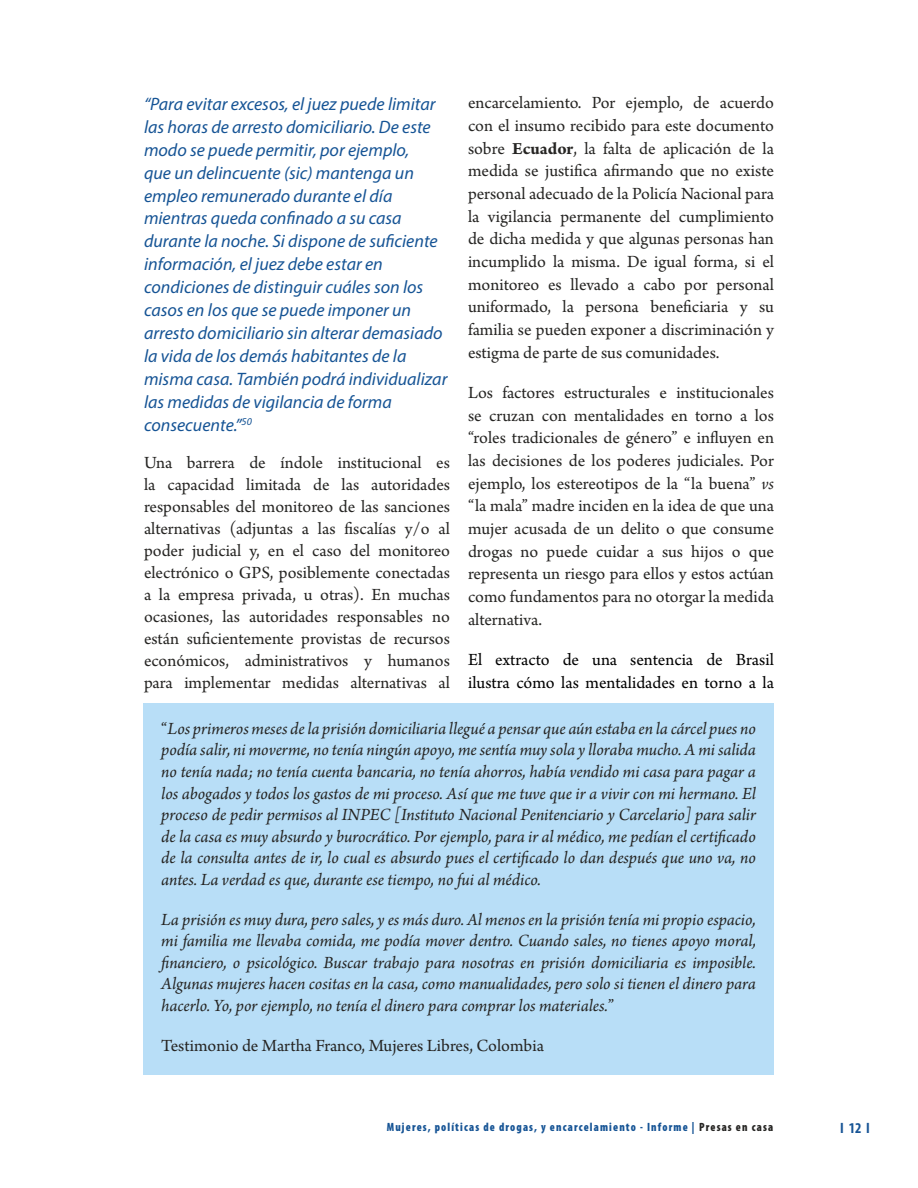
<style>
.page{position:relative;width:918px;height:1188px;background:#fff}
.page>*{position:absolute;margin:0;border:0;box-sizing:border-box;transform-origin:0 0}
.t1{font:18px/22.6px "Arno Pro";color:#262523;text-align:justify}
.t2{font:italic 18px/21.6px "Arno Pro";letter-spacing:-.005em;color:#262523;text-align:justify}
.t3{font:italic 18px/23px "Myriad Pro";color:#165495}
.t4{font:18px/22.6px "Arno Pro";color:#000}
.t5{font:700 condensed 15px "Myriad Pro";color:#165495}
.t6{font:900 condensed 12px "Myriad Pro";letter-spacing:.1em;color:#165495;scale:.95 1}
.s1{font-weight:700}
.s2{font-style:italic}
.s3{font-style:normal}
.s4{color:#262523}
</style>
<div class="page">
<div style="left:143px;top:704px;width:631px;height:372px;background:#b8def7"></div>
<p class="t1" style="left:468px;top:93px;width:308px">encarcelamiento. Por ejemplo, de acuerdo con el insumo recibido para este documento sobre <span class="s1">Ecuador</span>, la falta de aplicación de la medida se justifica afirmando que no existe personal adecuado de la Policía Nacional para la vigilancia permanente del cumplimiento de dicha medida y que algunas personas han incumplido la misma. De igual forma, si el monitoreo es llevado a cabo por personal uniformado, la persona beneficiaria y su familia se pueden exponer a discriminación y estigma de parte de sus comunidades.</p>
<p class="t1" style="left:468px;top:382px;width:308px">Los factores estructurales e institucionales se cruzan con mentalidades en torno a los “roles tradicionales de género” e influyen en las decisiones de los poderes judiciales. Por ejemplo, los estereotipos de la “la buena” <span class="s2">vs </span>“la mala” madre inciden en la idea de que una mujer acusada de un delito o que consume drogas no puede cuidar a sus hijos o que representa un riesgo para ellos y estos actúan como fundamentos para no otorgar la medida alternativa.</p>
<p class="t4" style="left:468px;top:649px;width:308px">El extracto de una sentencia de Brasil ilustra cómo las mentalidades en torno a la</p>
<p class="t2" style="left:161px;top:718px;width:596px"><span class="s3">“</span>Los primeros meses de la prisión domiciliaria llegué a pensar que aún estaba en la cárcel pues no podía salir, ni moverme, no tenía ningún apoyo, me sentía muy sola y lloraba mucho. A mi salida no tenía nada; no tenía cuenta bancaria, no tenía ahorros, había vendido mi casa para pagar a los abogados y todos los gastos de mi proceso. Así que me tuve que ir a vivir con mi hermano. El proceso de pedir permisos al INPEC [Instituto Nacional Penitenciario y Carcelario] para salir de la casa es muy absurdo y burocrático. Por ejemplo, para ir al médico, me pedían el certificado de la consulta antes de ir, lo cual es absurdo pues el certificado lo dan después que uno va, no antes. La verdad es que, durante ese tiempo, no fui al médico.</p>
<p class="t2" style="left:161px;top:909px;width:596px">La prisión es muy dura, pero sales, y es más duro. Al menos en la prisión tenía mi propio espacio, mi familia me llevaba comida, me podía mover dentro. Cuando sales, no tienes apoyo moral, financiero, o psicológico. Buscar trabajo para nosotras en prisión domiciliaria es imposible.<br>Algunas mujeres hacen cositas en la casa, como manualidades, pero solo si tienen el dinero para hacerlo. Yo, por ejemplo, no tenía el dinero para comprar los materiales.<span class="s3">”</span></p>
<p class="t1" style="left:161px;top:1035px;width:384px">Testimonio de Martha Franco, Mujeres Libres, Colombia</p>
<p class="t3" style="left:144px;top:92px;width:305px">“Para evitar excesos, el juez puede limitar las horas de arresto domiciliario. De este modo se puede permitir, por ejemplo,<br>que un delincuente (sic) mantenga un empleo remunerado durante el día mientras queda confinado a su casa durante la noche. Si dispone de suficiente información, el juez debe estar en condiciones de distinguir cuáles son los casos en los que se puede imponer un arresto domiciliario sin alterar demasiado la vida de los demás habitantes de la misma casa. También podrá individualizar las medidas de vigilancia de forma consecuente.”<sup>50</sup></p>
<p class="t1" style="left:144px;top:452px;width:308px;line-height:22px">Una barrera de índole institucional es la capacidad limitada de las autoridades responsables del monitoreo de las sanciones alternativas (adjuntas a las fiscalías y/o al poder judicial y, en el caso del monitoreo electrónico o GPS, posiblemente conectadas a la empresa privada, u otras). En muchas ocasiones, las autoridades responsables no están suficientemente provistas de recursos económicos, administrativos y humanos para implementar medidas alternativas al</p>
<p class="t6" style="left:387px;top:1119px;width:408px">Mujeres, políticas de drogas, y encarcelamiento - Informe | <span class="s4">Presas en casa</span></p>
<p class="t5" style="left:840px;top:1119px;width:31px">I 12 I</p>
</div>
